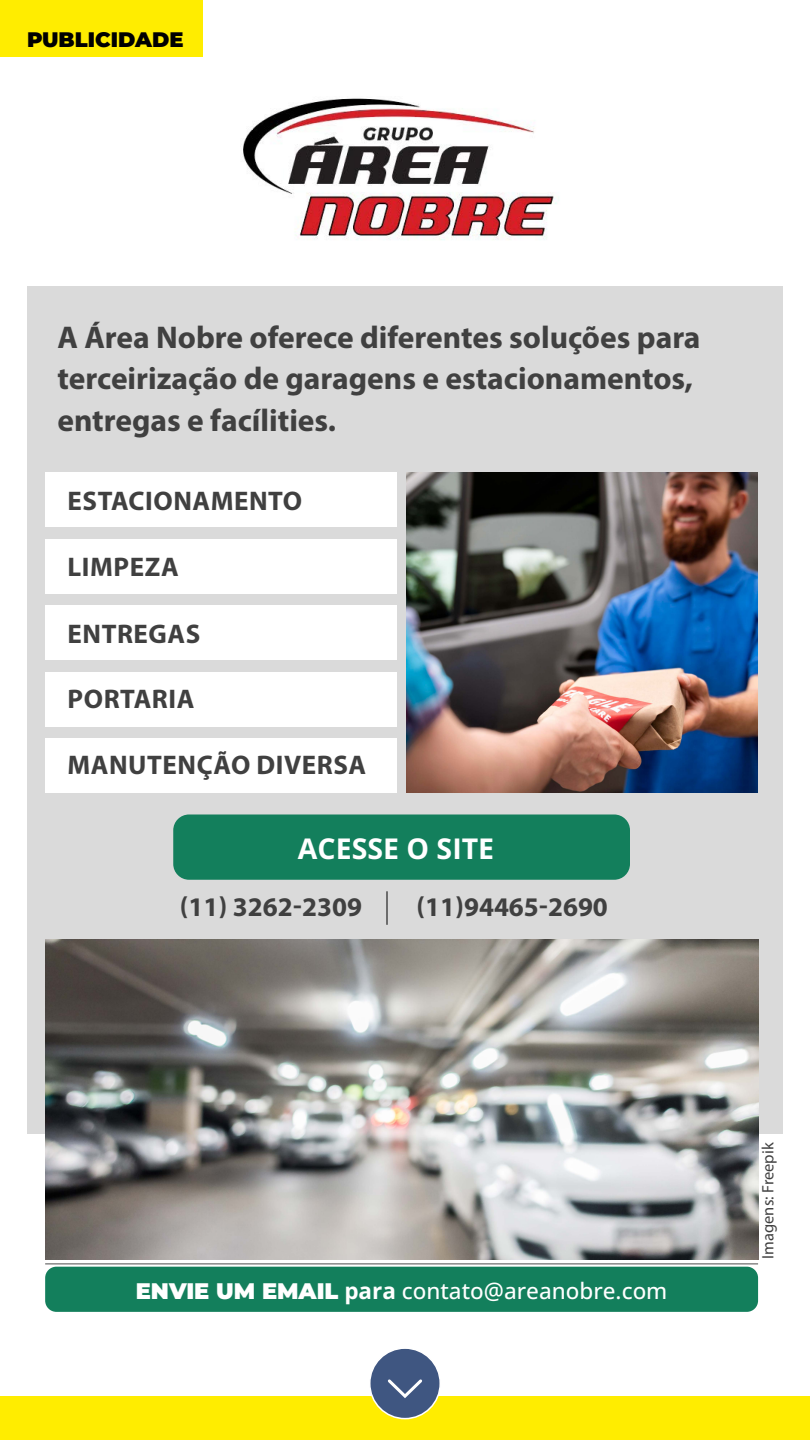
<style>
.page{position:relative;width:810px;height:1440px;background:#fff}
.page>*{position:absolute;margin:0;border:0;box-sizing:border-box;transform-origin:0 0}
.t1{font:700 31.5px/41.2px "Myriad Pro";color:#404040}
.t2{font:700 28.5px "Open Sans";color:#fff}
.t3{font:700 27px "Myriad Pro";letter-spacing:.02em;color:#404040}
.t4{font:700 27px "Myriad Pro";color:#404040}
.t5{font:500 22.5px "Open Sans";color:#fff}
.t6{font:900 21px "Montserrat";color:#000}
.t7{font:16.5px "Myriad Pro";color:#404040}
.s1{font-family:"Montserrat";font-weight:900}
.s2{font-weight:700}
</style>
<div class="page">
<div style="left:27px;top:286px;width:756px;height:848px;background:#dadada"></div>
<div style="left:45px;top:1267px;width:713px;height:45px;background:#137f5c;border-radius:11px"></div>
<img style="left:45px;top:940px;width:713px;height:320px">
<div style="left:173px;top:814px;width:457px;height:66px;background:#137f5c;border-radius:16px"></div>
<div style="left:0;top:1396px;width:810px;height:44px;background:#ffed00"></div>
<div style="left:370px;top:1348px;width:70px;height:71px;background:#3f5681;border-radius:50%"></div>
<div style="left:369px;top:1347px;width:72px;height:72px;border:2px solid #fff;border-radius:50%"></div>
<svg style="left:388px;top:1379px;width:34px;height:19px"></svg>
<hr style="left:45px;top:1264px;width:713px;height:1px;background:#4d4d4d">
<div style="left:45px;top:472px;width:351px;height:55px;background:#fff"></div>
<img style="left:406px;top:472px;width:352px;height:321px">
<div style="left:45px;top:605px;width:351px;height:55px;background:#fff"></div>
<div style="left:45px;top:539px;width:351px;height:54px;background:#fff"></div>
<div style="left:45px;top:672px;width:351px;height:54px;background:#fff"></div>
<div style="left:45px;top:738px;width:351px;height:55px;background:#fff"></div>
<img style="left:243px;top:98px;width:316px;height:142px">
<div style="left:0;top:0;width:202px;height:57px;background:#ffed00"></div>
<hr style="left:387px;top:891px;width:1px;height:34px;background:#000">
<p class="t6" style="left:27px;top:24px;width:158px">PUBLICIDADE</p>
<p class="t1" style="left:57px;top:316px;width:645px">A Área Nobre oferece diferentes soluções para terceirização de garagens e estacionamentos, entregas e facílities.</p>
<p class="t3" style="left:68px;top:484px;width:236px">ESTACIONAMENTO</p>
<p class="t3" style="left:68px;top:550px;width:113px">LIMPEZA</p>
<p class="t3" style="left:68px;top:616px;width:134px">ENTREGAS</p>
<p class="t3" style="left:68px;top:682px;width:128px">PORTARIA</p>
<p class="t3" style="left:68px;top:747px;width:300px">MANUTENÇÃO DIVERSA</p>
<p class="t2" style="left:298px;top:829px;width:198px">ACESSE O SITE</p>
<p class="t4" style="left:180px;top:889px;width:184px">(11) 3262-2309</p>
<p class="t4" style="left:416px;top:889px;width:193px">(11)94465-2690</p>
<p class="t5" style="left:136px;top:1275px;width:533px"><span class="s1">ENVIE UM EMAIL</span> <span class="s2">para</span> contato@areanobre.com</p>
<p class="t7" style="left:758px;top:1259px;width:118px;rotate:-90deg">Imagens: Freepik</p>
</div>
